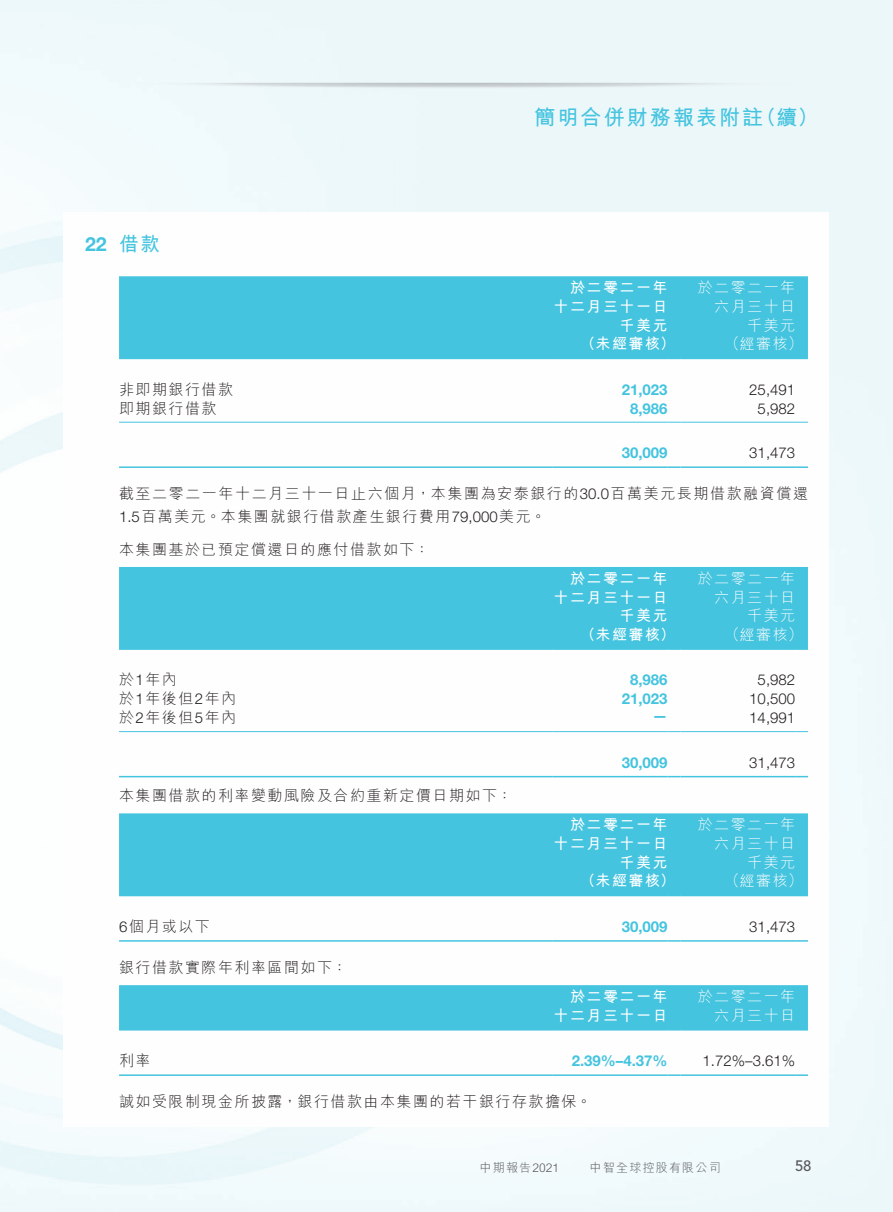
<style>
.page{position:relative;width:893px;height:1212px;background:#fff}
.page>*{position:absolute;margin:0;border:0;box-sizing:border-box;transform-origin:0 0}
.t1{font:700 21px "M Hei HK";letter-spacing:.1em;color:#44c4df}
.t2{font:700 19.5px "M Hei HK";color:#44c4df}
.t3{font:700 19.5px "Helvetica Neue LT Std";color:#44c4df}
.t4{font:300 15px/22.5px "M Hei HK";letter-spacing:.1em;color:#231f20}
.t5{font:700 15px/18.8px "M Hei HK";letter-spacing:.1em;color:#fff;text-align:right}
.t6{font:300 15px/18.8px "M Hei HK";letter-spacing:.1em;color:#fff;text-align:right}
.t7{font:300 15px "Helvetica Neue LT Std";color:#231f20}
.t8{font:700 15px "Helvetica Neue LT Std";color:#44c4df}
.t9{font:500 15px "Avenir LT Std";color:#57585a}
.t10{font:300 12px "M Hei HK";letter-spacing:.1em;color:#57585a}
.s1{font-family:"Helvetica Neue LT Std"}
</style>
<div class="page">
<div style="left:119px;top:276px;width:689px;height:82px;background:#44c4df"></div>
<svg style="left:795px;top:358px;width:13px;height:1px"></svg>
<svg style="left:795px;top:466px;width:13px;height:2px"></svg>
<svg style="left:795px;top:422px;width:13px;height:1px"></svg>
<hr style="left:119px;top:358px;width:434px;height:1px;background:#44c4df">
<hr style="left:553px;top:358px;width:115px;height:1px;background:#44c4df">
<svg style="left:668px;top:358px;width:12px;height:1px"></svg>
<hr style="left:680px;top:358px;width:115px;height:1px;background:#44c4df">
<hr style="left:119px;top:422px;width:434px;height:1px;background:#44c4df">
<hr style="left:553px;top:422px;width:115px;height:1px;background:#44c4df">
<svg style="left:668px;top:422px;width:12px;height:1px"></svg>
<hr style="left:680px;top:422px;width:115px;height:1px;background:#44c4df">
<hr style="left:119px;top:466px;width:434px;height:2px;background:#44c4df">
<hr style="left:553px;top:466px;width:115px;height:2px;background:#44c4df">
<svg style="left:668px;top:466px;width:12px;height:2px"></svg>
<hr style="left:680px;top:466px;width:115px;height:2px;background:#44c4df">
<div style="left:119px;top:567px;width:689px;height:81px;background:#44c4df"></div>
<svg style="left:795px;top:648px;width:13px;height:2px"></svg>
<svg style="left:795px;top:776px;width:13px;height:1px"></svg>
<svg style="left:795px;top:731px;width:13px;height:1px"></svg>
<hr style="left:119px;top:648px;width:434px;height:2px;background:#44c4df">
<hr style="left:553px;top:648px;width:115px;height:2px;background:#44c4df">
<svg style="left:668px;top:648px;width:12px;height:2px"></svg>
<hr style="left:680px;top:648px;width:115px;height:2px;background:#44c4df">
<hr style="left:119px;top:731px;width:434px;height:1px;background:#44c4df">
<hr style="left:553px;top:731px;width:115px;height:1px;background:#44c4df">
<svg style="left:668px;top:731px;width:12px;height:1px"></svg>
<hr style="left:680px;top:731px;width:115px;height:1px;background:#44c4df">
<hr style="left:119px;top:776px;width:434px;height:1px;background:#44c4df">
<hr style="left:553px;top:776px;width:115px;height:1px;background:#44c4df">
<svg style="left:668px;top:776px;width:12px;height:1px"></svg>
<hr style="left:680px;top:776px;width:115px;height:1px;background:#44c4df">
<div style="left:119px;top:813px;width:689px;height:82px;background:#44c4df"></div>
<svg style="left:795px;top:895px;width:13px;height:1px"></svg>
<hr style="left:119px;top:940px;width:434px;height:2px;background:#44c4df">
<hr style="left:553px;top:940px;width:115px;height:2px;background:#44c4df">
<svg style="left:668px;top:940px;width:12px;height:2px"></svg>
<hr style="left:680px;top:940px;width:115px;height:2px;background:#44c4df">
<svg style="left:795px;top:940px;width:13px;height:2px"></svg>
<hr style="left:119px;top:895px;width:434px;height:1px;background:#44c4df">
<hr style="left:553px;top:895px;width:115px;height:1px;background:#44c4df">
<svg style="left:668px;top:895px;width:12px;height:1px"></svg>
<hr style="left:680px;top:895px;width:115px;height:1px;background:#44c4df">
<svg style="left:795px;top:1074px;width:13px;height:2px"></svg>
<hr style="left:119px;top:1074px;width:434px;height:2px;background:#44c4df">
<hr style="left:553px;top:1074px;width:115px;height:2px;background:#44c4df">
<svg style="left:668px;top:1074px;width:12px;height:2px"></svg>
<hr style="left:680px;top:1074px;width:115px;height:2px;background:#44c4df">
<div style="left:119px;top:985px;width:689px;height:45px;background:#44c4df"></div>
<hr style="left:680px;top:1029px;width:115px;height:1px;background:#44c4df">
<h1 class="t1" style="left:534px;top:102px;width:230px">簡明合併財務報表附註</h1>
<h1 class="t1" style="left:755px;top:102px;width:64px">（續(</h1>
<h2 class="t3" style="left:85px;top:232px;width:23px">22</h2>
<h2 class="t2" style="left:119px;top:230px;width:42px">借款</h2>
<p class="t4" style="left:119px;top:378px;width:115px">非即期銀行借款</p>
<p class="t4" style="left:119px;top:396px;width:99px">即期銀行借款</p>
<p class="t5" style="left:554px;top:277px;width:115px">於二零二一年十二月三十一日</p>
<p class="t6" style="left:698px;top:278px;width:99px">於二零二一年六月三十日千美元</p>
<p class="t5" style="left:620px;top:314px;width:49px">千美元</p>
<p class="t5" style="left:581px;top:333px;width:96px">（未經審核）</p>
<p class="t6" style="left:725px;top:334px;width:79px">（經審核(</p>
<p class="t8" style="left:622px;top:380px;width:47px">21,023</p>
<p class="t7" style="left:749px;top:380px;width:47px">25,491</p>
<p class="t8" style="left:630px;top:399px;width:39px">8,986</p>
<p class="t7" style="left:758px;top:399px;width:39px">5,982</p>
<p class="t8" style="left:622px;top:443px;width:47px">30,009</p>
<p class="t4" style="left:119px;top:482px;width:690px">截至二零二一年十二月三十一日止六個月，本集團為安泰銀行的<span class="s1">30.0</span>百萬美元長期借款融資償還<br><span class="s1">1.5</span>百萬美元。本集團就銀行借款產生銀行費用<span class="s1">79,000</span>美元。</p>
<p class="t4" style="left:119px;top:537px;width:312px">本集團基於已預定償還日的應付借款如下：</p>
<p class="t5" style="left:554px;top:568px;width:115px">於二零二一年十二月三十一日</p>
<p class="t6" style="left:698px;top:569px;width:99px">於二零二一年六月三十日千美元</p>
<p class="t7" style="left:749px;top:444px;width:47px">31,473</p>
<p class="t5" style="left:620px;top:605px;width:49px">千美元</p>
<p class="t5" style="left:581px;top:624px;width:96px">（未經審核）</p>
<p class="t6" style="left:725px;top:625px;width:79px">（經審核(</p>
<p class="t4" style="left:119px;top:668px;width:59px">於<span class="s1">1</span>年內</p>
<p class="t8" style="left:630px;top:671px;width:39px">8,986</p>
<p class="t7" style="left:758px;top:671px;width:39px">5,982</p>
<p class="t4" style="left:119px;top:687px;width:119px">於<span class="s1">1</span>年後但<span class="s1">2</span>年內</p>
<p class="t8" style="left:622px;top:689px;width:47px">21,023</p>
<p class="t7" style="left:749px;top:690px;width:47px">10,500</p>
<p class="t4" style="left:119px;top:706px;width:119px">於<span class="s1">2</span>年後但<span class="s1">5</span>年內</p>
<p class="t8" style="left:653px;top:706px;width:16px">—</p>
<p class="t7" style="left:749px;top:708px;width:47px">14,991</p>
<p class="t8" style="left:622px;top:753px;width:47px">30,009</p>
<p class="t7" style="left:749px;top:753px;width:47px">31,473</p>
<p class="t4" style="left:119px;top:784px;width:395px">本集團借款的利率變動風險及合約重新定價日期如下：</p>
<p class="t5" style="left:554px;top:814px;width:115px">於二零二一年十二月三十一日</p>
<p class="t6" style="left:698px;top:815px;width:99px">於二零二一年六月三十日千美元</p>
<p class="t5" style="left:620px;top:851px;width:49px">千美元</p>
<p class="t5" style="left:581px;top:870px;width:96px">（未經審核）</p>
<p class="t6" style="left:725px;top:871px;width:79px">（經審核(</p>
<p class="t4" style="left:119px;top:915px;width:92px"><span class="s1">6</span>個月或以下</p>
<p class="t4" style="left:119px;top:956px;width:229px">銀行借款實際年利率區間如下：</p>
<p class="t8" style="left:622px;top:917px;width:47px">30,009</p>
<p class="t7" style="left:749px;top:917px;width:47px">31,473</p>
<p class="t5" style="left:554px;top:986px;width:115px">於二零二一年十二月三十一日</p>
<p class="t6" style="left:698px;top:987px;width:99px">於二零二一年六月三十日</p>
<p class="t7" style="left:703px;top:1051px;width:94px">1.72%–3.61%</p>
<p class="t4" style="left:119px;top:1049px;width:33px">利率</p>
<p class="t4" style="left:119px;top:1090px;width:474px">誠如受限制現金所披露，銀行借款由本集團的若干銀行存款擔保。</p>
<p class="t8" style="left:572px;top:1051px;width:97px">2.39%–4.37%</p>
<p class="t10" style="left:480px;top:1161px;width:81px">中期報告202<span class="s1">1</span></p>
<p class="t10" style="left:590px;top:1161px;width:132px">中智全球控股有限公司</p>
<p class="t9" style="left:795px;top:1157px;width:18px">58</p>
</div>
